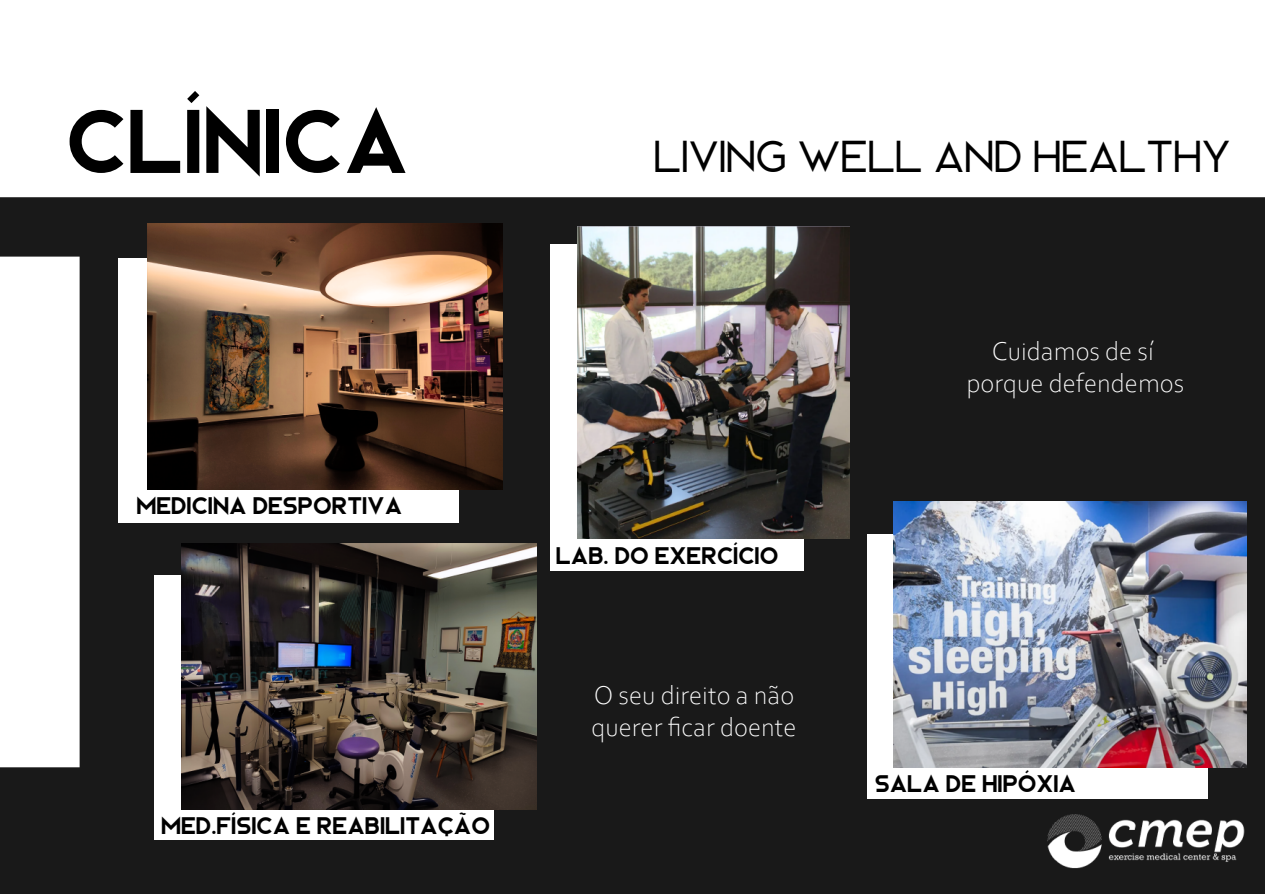
<style>
.page{position:relative;width:1265px;height:894px;background:#fff}
.page>*{position:absolute;margin:0;border:0;box-sizing:border-box;transform-origin:0 0}
.t1{font:90px "Bjorn";color:#000}
.t2{font:300 44.7px "Bjorn";color:#000}
.t3{font:300 27px/32.4px "Corbel";color:#fff}
.t4{font:24px "Bjorn";color:#000}
</style>
<div class="page">
<img style="left:1px;top:197px;width:1263px;height:697px">
<div style="left:550px;top:244px;width:253px;height:326px;background:#fff"></div>
<img style="left:577px;top:227px;width:272px;height:312px">
<div style="left:154px;top:575px;width:340px;height:265px;background:#fff"></div>
<img style="left:182px;top:543px;width:355px;height:267px">
<div style="left:118px;top:258px;width:341px;height:264px;background:#fff"></div>
<img style="left:147px;top:224px;width:355px;height:266px">
<div style="left:867px;top:535px;width:340px;height:264px;background:#fff"></div>
<img style="left:893px;top:502px;width:353px;height:265px">
<h1 class="t1" style="left:66px;top:88px;width:344px">CLÍNICA</h1>
<p class="t4" style="left:136px;top:491px;width:267px">MEDICINA DESPORTIVA</p>
<p class="t4" style="left:161px;top:811px;width:330px">MED.FÍSICA E REABILITAÇÃO</p>
<h2 class="t2" style="left:654px;top:129px;width:578px">LIVING WELL AND HEALTHY</h2>
<p class="t4" style="left:556px;top:541px;width:224px">LAB. DO EXERCÍCIO</p>
<p class="t3" style="left:591px;top:678px;width:206px">O seu direito a não querer ficar doente</p>
<p class="t3" style="left:966px;top:334px;width:219px;text-align:center">Cuidamos de sí porque defendemos</p>
<p class="t4" style="left:874px;top:769px;width:203px">SALA DE HIPÓXIA</p>
</div>
